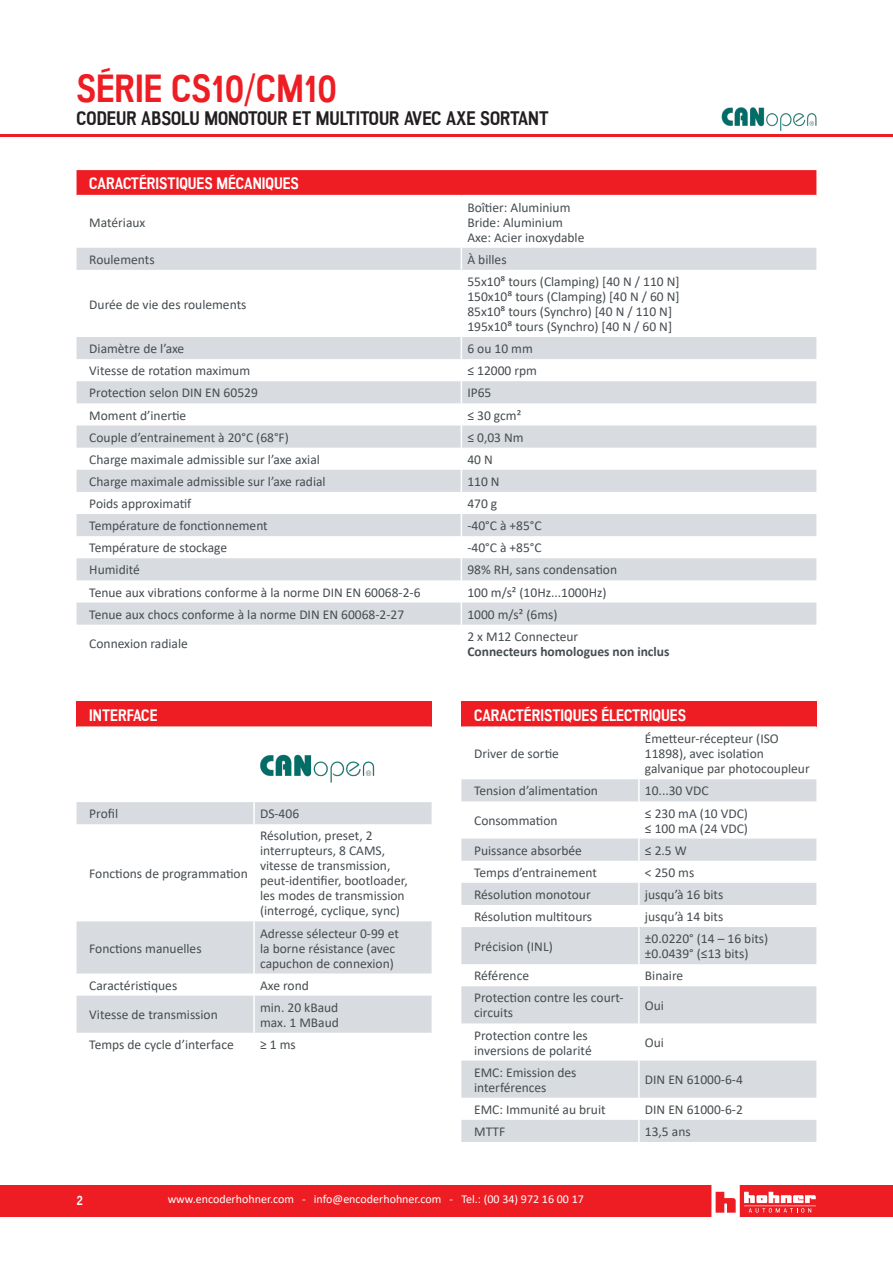
<style>
.page{position:relative;width:893px;height:1263px;background:#fff}
.page>*{position:absolute;margin:0;border:0;box-sizing:border-box;transform-origin:0 0}
.SERIE{font:700 39px "Akazan";color:#ee1d23}
.SUBTÍTULO{font:700 19.5px "Akazan";color:#231f20}
.TÍTULO{font:700 16.5px "Akazan";color:#fff}
.Texto{font:13.5px/15px "Calibri";color:#454c50}
.Texto-2{font:700 13.5px "Calibri";color:#454c50}
.t1{font:700 13.5px "Akazan";color:#fff}
.t2{font:12px "Calibri";color:#fff}
</style>
<div class="page">
<hr style="left:0;top:134px;width:893px;height:2px;background:#ee1d23">
<div style="left:0;top:1185px;width:893px;height:31px;background:#ee1d23"></div>
<svg style="left:711px;top:1185px;width:105px;height:32px"></svg>
<svg style="left:77px;top:170px;width:739px;height:25px;background:#ee1f25"></svg>
<svg style="left:77px;top:248px;width:739px;height:377px"></svg>
<svg style="left:461px;top:248px;width:1px;height:22px"></svg>
<hr style="left:461px;top:270px;width:1px;height:67px;background:#fff">
<svg style="left:461px;top:337px;width:1px;height:288px"></svg>
<div style="left:461px;top:702px;width:355px;height:25px;background:#ee1d23"></div>
<svg style="left:461px;top:779px;width:355px;height:363px;fill:#d8dce0"></svg>
<hr style="left:461px;top:726px;width:178px;height:2px;background:#fff">
<hr style="left:639px;top:726px;width:177px;height:2px;background:#fff">
<hr style="left:638px;top:779px;width:2px;height:22px;background:#fff">
<hr style="left:638px;top:801px;width:2px;height:37px;background:#fff">
<hr style="left:638px;top:838px;width:2px;height:23px;background:#fff">
<hr style="left:638px;top:861px;width:2px;height:22px;background:#fff">
<hr style="left:638px;top:883px;width:2px;height:22px;background:#fff">
<hr style="left:638px;top:905px;width:2px;height:22px;background:#fff">
<hr style="left:638px;top:927px;width:2px;height:37px;background:#fff">
<hr style="left:638px;top:964px;width:2px;height:22px;background:#fff">
<hr style="left:638px;top:986px;width:2px;height:37px;background:#fff">
<hr style="left:638px;top:1023px;width:2px;height:37px;background:#fff">
<hr style="left:638px;top:1060px;width:2px;height:38px;background:#fff">
<hr style="left:638px;top:1098px;width:2px;height:22px;background:#fff">
<hr style="left:638px;top:1120px;width:2px;height:22px;background:#fff">
<div style="left:77px;top:702px;width:355px;height:25px;background:#ee1d23"></div>
<svg style="left:77px;top:802px;width:355px;height:231px"></svg>
<hr style="left:77px;top:726px;width:177px;height:2px;background:#fff">
<hr style="left:254px;top:726px;width:178px;height:2px;background:#fff">
<hr style="left:253px;top:802px;width:2px;height:22px;background:#fff">
<hr style="left:253px;top:824px;width:2px;height:97px;background:#fff">
<hr style="left:253px;top:921px;width:2px;height:52px;background:#fff">
<hr style="left:253px;top:973px;width:2px;height:23px;background:#fff">
<hr style="left:253px;top:996px;width:2px;height:37px;background:#fff">
<img style="left:260px;top:754px;width:115px;height:29px">
<img style="left:721px;top:107px;width:95px;height:23px">
<p class="SERIE" style="left:77px;top:67px;width:262px">SÉRIE CS10/CM10</p>
<p class="SUBTÍTULO" style="left:77px;top:108px;width:474px">CODEUR ABSOLU MONOTOUR ET MULTITOUR AVEC AXE SORTANT</p>
<p class="TÍTULO" style="left:89px;top:174px;width:211px">CARACTÉRISTIQUES MÉCANIQUES</p>
<p class="Texto" style="left:89px;top:214px;width:58px">Matériaux</p>
<p class="Texto" style="left:467px;top:199px;width:105px">Boîtier: Aluminium</p>
<p class="Texto" style="left:467px;top:214px;width:97px">Bride: Aluminium</p>
<p class="Texto" style="left:467px;top:229px;width:119px">Axe: Acier inoxydable</p>
<p class="Texto" style="left:89px;top:252px;width:67px">Roulements</p>
<p class="Texto" style="left:467px;top:252px;width:41px">À billes</p>
<p class="Texto" style="left:89px;top:296px;width:159px">Durée de vie des roulements</p>
<p class="Texto" style="left:467px;top:274px;width:214px">55x10⁸ tours (Clamping) [40 N / 110 N]</p>
<p class="Texto" style="left:467px;top:289px;width:214px">150x10⁸ tours (Clamping) [40 N / 60 N]</p>
<p class="Texto" style="left:467px;top:304px;width:206px">85x10⁸ tours (Synchro) [40 N / 110 N]</p>
<p class="Texto" style="left:467px;top:319px;width:206px">195x10⁸ tours (Synchro) [40 N / 60 N]</p>
<p class="Texto" style="left:89px;top:341px;width:97px">Diamètre de l’axe</p>
<p class="Texto" style="left:467px;top:341px;width:67px">6 ou 10 mm</p>
<p class="Texto" style="left:89px;top:363px;width:162px">Vitesse de rotation maximum</p>
<p class="Texto" style="left:467px;top:363px;width:71px">≤ 12000 rpm</p>
<p class="Texto" style="left:89px;top:385px;width:170px">Protection selon DIN EN 60529</p>
<p class="Texto" style="left:467px;top:385px;width:26px">IP65</p>
<p class="Texto" style="left:89px;top:407px;width:99px">Moment d’inertie</p>
<p class="Texto" style="left:467px;top:407px;width:55px">≤ 30 gcm²</p>
<p class="Texto" style="left:89px;top:429px;width:201px">Couple d’entrainement à 20°C (68°F)</p>
<p class="Texto" style="left:467px;top:429px;width:58px">≤ 0,03 Nm</p>
<p class="Texto" style="left:89px;top:451px;width:232px">Charge maximale admissible sur l’axe axial</p>
<p class="Texto" style="left:467px;top:451px;width:27px">40 N</p>
<p class="Texto" style="left:89px;top:474px;width:238px">Charge maximale admissible sur l’axe radial</p>
<p class="Texto" style="left:467px;top:474px;width:34px">110 N</p>
<p class="Texto" style="left:89px;top:496px;width:104px">Poids approximatif</p>
<p class="Texto" style="left:467px;top:496px;width:31px">470 g</p>
<p class="Texto" style="left:89px;top:518px;width:180px">Température de fonctionnement</p>
<p class="Texto" style="left:467px;top:518px;width:76px">-40°C à +85°C</p>
<p class="Texto" style="left:89px;top:540px;width:139px">Température de stockage</p>
<p class="Texto" style="left:467px;top:540px;width:76px">-40°C à +85°C</p>
<p class="Texto" style="left:89px;top:562px;width:52px">Humidité</p>
<p class="Texto" style="left:467px;top:562px;width:151px">98% RH, sans condensation</p>
<p class="Texto" style="left:89px;top:584px;width:333px">Tenue aux vibrations conforme à la norme DIN EN 60068-2-6</p>
<p class="Texto" style="left:467px;top:584px;width:141px">100 m/s² (10Hz...1000Hz)</p>
<p class="Texto" style="left:89px;top:606px;width:316px">Tenue aux chocs conforme à la norme DIN EN 60068-2-27</p>
<p class="Texto" style="left:467px;top:606px;width:92px">1000 m/s² (6ms)</p>
<p class="Texto" style="left:89px;top:636px;width:100px">Connexion radiale</p>
<p class="Texto" style="left:467px;top:628px;width:112px">2 x M12 Connecteur</p>
<p class="Texto-2" style="left:467px;top:642px;width:204px">Connecteurs homologues non inclus</p>
<p class="TÍTULO" style="left:89px;top:706px;width:70px">INTERFACE</p>
<p class="Texto" style="left:89px;top:806px;width:30px">Profil</p>
<p class="Texto" style="left:260px;top:806px;width:41px">DS-406</p>
<p class="Texto" style="left:89px;top:865px;width:160px">Fonctions de programmation</p>
<p class="Texto" style="left:89px;top:940px;width:114px">Fonctions manuelles</p>
<p class="Texto" style="left:260px;top:828px;width:149px">Résolution, preset, 2 interrupteurs, 8 CAMS, vitesse de transmission, peut-identifier, bootloader, les modes de transmission (interrogé, cyclique, sync)</p>
<p class="Texto" style="left:260px;top:925px;width:140px">Adresse sélecteur 0-99 et la borne résistance (avec capuchon de connexion)</p>
<p class="Texto" style="left:89px;top:977px;width:89px">Caractéristiques</p>
<p class="Texto" style="left:260px;top:977px;width:50px">Axe rond</p>
<p class="Texto" style="left:89px;top:1007px;width:130px">Vitesse de transmission</p>
<p class="Texto" style="left:260px;top:999px;width:80px">min. 20 kBaud</p>
<p class="Texto" style="left:260px;top:1014px;width:80px">max. 1 MBaud</p>
<p class="Texto" style="left:89px;top:1036px;width:146px">Temps de cycle d’interface</p>
<p class="Texto" style="left:260px;top:1036px;width:37px">≥ 1 ms</p>
<p class="TÍTULO" style="left:474px;top:706px;width:213px">CARACTÉRISTIQUES ÉLECTRIQUES</p>
<p class="Texto" style="left:474px;top:746px;width:86px">Driver de sortie</p>
<p class="Texto" style="left:645px;top:731px;width:166px">Émetteur-récepteur (ISO<br>11898), avec isolation galvanique par photocoupleur</p>
<p class="Texto" style="left:474px;top:783px;width:125px">Tension d’alimentation</p>
<p class="Texto" style="left:645px;top:783px;width:65px">10...30 VDC</p>
<p class="Texto" style="left:474px;top:813px;width:85px">Consommation</p>
<p class="Texto" style="left:645px;top:805px;width:105px">≤ 230 mA (10 VDC)</p>
<p class="Texto" style="left:645px;top:820px;width:105px">≤ 100 mA (24 VDC)</p>
<p class="Texto" style="left:474px;top:842px;width:109px">Puissance absorbée</p>
<p class="Texto" style="left:645px;top:842px;width:43px">≤ 2.5 W</p>
<p class="Texto" style="left:474px;top:864px;width:124px">Temps d’entrainement</p>
<p class="Texto" style="left:645px;top:864px;width:51px">&lt; 250 ms</p>
<p class="Texto" style="left:474px;top:887px;width:118px">Résolution monotour</p>
<p class="Texto" style="left:645px;top:887px;width:80px">jusqu’à 16 bits</p>
<p class="Texto" style="left:474px;top:909px;width:120px">Résolution multitours</p>
<p class="Texto" style="left:645px;top:909px;width:80px">jusqu’à 14 bits</p>
<p class="Texto" style="left:474px;top:938px;width:80px">Précision (INL)</p>
<p class="Texto" style="left:645px;top:931px;width:125px">±0.0220° (14 – 16 bits)</p>
<p class="Texto" style="left:645px;top:946px;width:105px">±0.0439° (≤13 bits)</p>
<p class="Texto" style="left:474px;top:968px;width:56px">Référence</p>
<p class="Texto" style="left:645px;top:968px;width:40px">Binaire</p>
<p class="Texto" style="left:474px;top:990px;width:151px">Protection contre les court&shy;circuits</p>
<p class="Texto" style="left:645px;top:998px;width:21px">Oui</p>
<p class="Texto" style="left:474px;top:1027px;width:119px">Protection contre les inversions de polarité</p>
<p class="Texto" style="left:645px;top:1035px;width:21px">Oui</p>
<p class="Texto" style="left:474px;top:1064px;width:104px">EMC: Emission des interférences</p>
<p class="Texto" style="left:645px;top:1072px;width:100px">DIN EN 61000-6-4</p>
<p class="Texto" style="left:474px;top:1101px;width:133px">EMC: Immunité au bruit</p>
<p class="Texto" style="left:645px;top:1101px;width:100px">DIN EN 61000-6-2</p>
<p class="Texto" style="left:474px;top:1124px;width:33px">MTTF</p>
<p class="Texto" style="left:645px;top:1124px;width:47px">13,5 ans</p>
<p class="t1" style="left:76px;top:1193px;width:8px">2</p>
<p class="t2" style="left:168px;top:1191px;width:418px">www.encoderhohner.com - info@encoderhohner.com - Tel.: (00 34) 972 16 00 17</p>
</div>
